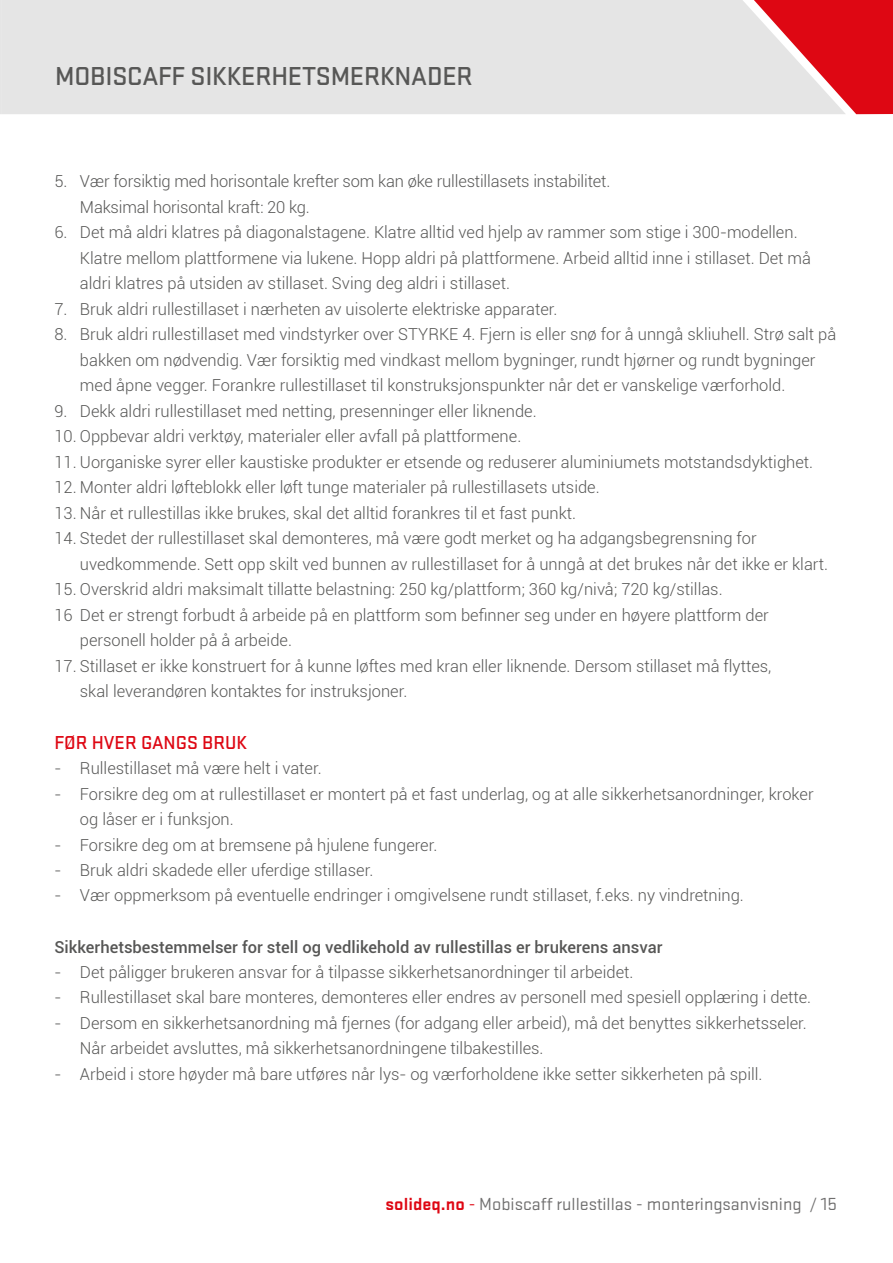
<style>
.page{position:relative;width:893px;height:1263px;background:#fff}
.page>*{position:absolute;margin:0;border:0;box-sizing:border-box;transform-origin:0 0}
.t1{font:500 27px "Stratum No 1";letter-spacing:-.01em;color:#575756}
.t2{font:500 19.5px "Stratum No 2";color:#de0713}
.t3{font:18.15px "Stratum No 2";color:#706f6f}
.t4{font:300 16.5px/25.5px "Roboto";color:#575756}
.t5{font:500 16.5px "Roboto";color:#575756}
.s1{font-weight:700;color:#de0713}
.s2{color:#de0713}
</style>
<div class="page">
<svg style="left:0;top:0;width:1px;height:114px"></svg>
<div style="left:1px;top:0;width:737px;height:114px;background:#e5e5e5"></div>
<svg style="left:738px;top:0;width:155px;height:114px;background:#e2686f"></svg>
<h1 class="t1" style="left:55px;top:61px;width:419px">MOBISCAFF SIKKERHETSMERKNADER</h1>
<p class="t4" style="left:80px;top:168px;width:532px;text-indent:-26px">5. Vær forsiktig med horisontale krefter som kan øke rullestillasets instabilitet.<br>Maksimal horisontal kraft: 20 kg.</p>
<p class="t4" style="left:80px;top:219px;width:733px;text-indent:-26px">6. Det må aldri klatres på diagonalstagene. Klatre alltid ved hjelp av rammer som stige i 300-modellen.<br>Klatre mellom plattformene via lukene. Hopp aldri på plattformene. Arbeid alltid inne i stillaset. Det må aldri klatres på utsiden av stillaset. Sving deg aldri i stillaset.</p>
<p class="t4" style="left:54px;top:296px;width:504px">7. Bruk aldri rullestillaset i nærheten av uisolerte elektriske apparater.</p>
<p class="t4" style="left:80px;top:321px;width:758px;text-indent:-26px">8. Bruk aldri rullestillaset med vindstyrker over STYRKE 4. Fjern is eller snø for å unngå skliuhell. Strø salt på bakken om nødvendig. Vær forsiktig med vindkast mellom bygninger, rundt hjørner og rundt bygninger med åpne vegger. Forankre rullestillaset til konstruksjonspunkter når det er vanskelige værforhold.</p>
<p class="t4" style="left:54px;top:398px;width:484px">9. Dekk aldri rullestillaset med netting, presenninger eller liknende.</p>
<p class="t4" style="left:54px;top:423px;width:468px">10. Oppbevar aldri verktøy, materialer eller avfall på plattformene.</p>
<p class="t4" style="left:54px;top:449px;width:760px">11. Uorganiske syrer eller kaustiske produkter er etsende og reduserer aluminiumets motstandsdyktighet.</p>
<p class="t4" style="left:54px;top:474px;width:547px">12. Monter aldri løfteblokk eller løft tunge materialer på rullestillasets utside.</p>
<p class="t4" style="left:54px;top:500px;width:523px">13. Når et rullestillas ikke brukes, skal det alltid forankres til et fast punkt.</p>
<p class="t4" style="left:80px;top:525px;width:749px;text-indent:-25px">14. Stedet der rullestillaset skal demonteres, må være godt merket og ha adgangsbegrensning for uvedkommende. Sett opp skilt ved bunnen av rullestillaset for å unngå at det brukes når det ikke er klart.</p>
<p class="t4" style="left:54px;top:576px;width:670px">15. Overskrid aldri maksimalt tillatte belastning: 250 kg/plattform; 360 kg/nivå; 720 kg/stillas.</p>
<p class="t4" style="left:54px;top:602px;width:716px">16 Det er strengt forbudt å arbeide på en plattform som befinner seg under en høyere plattform der</p>
<p class="t4" style="left:80px;top:627px;width:214px">personell holder på å arbeide.</p>
<p class="t4" style="left:80px;top:653px;width:693px;text-indent:-26px">17. Stillaset er ikke konstruert for å kunne løftes med kran eller liknende. Dersom stillaset må flyttes, skal leverandøren kontaktes for instruksjoner.</p>
<p class="t2" style="left:54px;top:731px;width:194px">FØR HVER GANGS BRUK</p>
<p class="t4" style="left:54px;top:755px;width:269px">- Rullestillaset må være helt i vater.</p>
<p class="t4" style="left:80px;top:780px;width:735px;text-indent:-26px">- Forsikre deg om at rullestillaset er montert på et fast underlag, og at alle sikkerhetsanordninger, kroker og låser er i funksjon.</p>
<p class="t4" style="left:54px;top:831px;width:384px">- Forsikre deg om at bremsene på hjulene fungerer.</p>
<p class="t4" style="left:54px;top:857px;width:320px">- Bruk aldri skadede eller uferdige stillaser.</p>
<p class="t4" style="left:54px;top:882px;width:691px">- Vær oppmerksom på eventuelle endringer i omgivelsene rundt stillaset, f.eks. ny vindretning.</p>
<p class="t5" style="left:54px;top:935px;width:609px">Sikkerhetsbestemmelser for stell og vedlikehold av rullestillas er brukerens ansvar</p>
<p class="t4" style="left:54px;top:959px;width:580px">- Det påligger brukeren ansvar for å tilpasse sikkerhetsanordninger til arbeidet.</p>
<p class="t4" style="left:54px;top:984px;width:758px">- Rullestillaset skal bare monteres, demonteres eller endres av personell med spesiell opplæring i dette.</p>
<p class="t4" style="left:80px;top:1010px;width:728px;text-indent:-26px">- Dersom en sikkerhetsanordning må fjernes (for adgang eller arbeid), må det benyttes sikkerhetsseler.<br>Når arbeidet avsluttes, må sikkerhetsanordningene tilbakestilles.</p>
<p class="t4" style="left:54px;top:1061px;width:710px">- Arbeid i store høyder må bare utføres når lys- og værforholdene ikke setter sikkerheten på spill.</p>
<p class="t3" style="left:386px;top:1193px;width:453px"><span class="s1">solideq.no</span> <span class="s2">-</span> Mobiscaff rullestillas - monteringsanvisning / 15</p>
</div>
